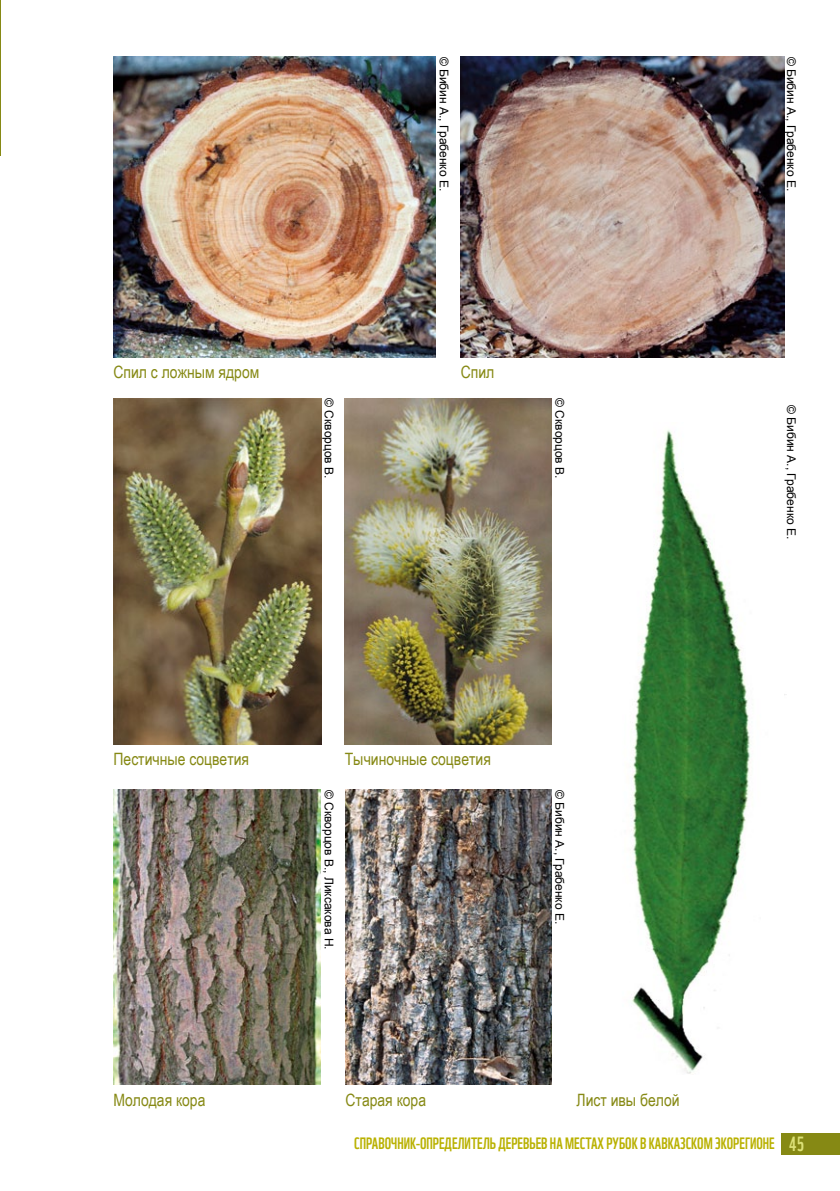
<style>
.page{position:relative;width:840px;height:1191px;background:#fff}
.page>*{position:absolute;margin:0;border:0;box-sizing:border-box;transform-origin:0 0}
.t1{font:17px "Arial Narrow";color:#868914}
.t2{font:16px "WWF";color:#b9b100}
.t3{font:12px "Arial";color:#000}
.s1{font-size:20px;color:#dce177}
</style>
<div class="page">
<div style="left:781px;top:1133px;width:58px;height:21px;background:#868914"></div>
<img style="left:630px;top:430px;width:156px;height:644px">
<hr style="left:0;top:0;width:1px;height:155px;background:#868914">
<img style="left:113px;top:57px;width:322px;height:300px">
<img style="left:460px;top:57px;width:323px;height:300px">
<img style="left:113px;top:398px;width:208px;height:346px">
<img style="left:344px;top:398px;width:207px;height:346px">
<img style="left:113px;top:790px;width:207px;height:294px">
<img style="left:345px;top:790px;width:206px;height:294px">
<p class="t3" style="left:451px;top:57px;width:136px;rotate:90deg">© Бибин А., Грабенко Е.</p>
<h1 class="t1" style="left:113px;top:359px;width:147px">Спил с ложным ядром</h1>
<h1 class="t1" style="left:460px;top:359px;width:35px">Спил</h1>
<p class="t3" style="left:336px;top:398px;width:82px;rotate:90deg">© Скворцов В.</p>
<p class="t3" style="left:567px;top:398px;width:82px;rotate:90deg">© Скворцов В.</p>
<h1 class="t1" style="left:113px;top:747px;width:137px">Пестичные соцветия</h1>
<h1 class="t1" style="left:344px;top:747px;width:147px">Тычиночные соцветия</h1>
<p class="t3" style="left:336px;top:790px;width:161px;rotate:90deg">© Скворцов В., Ликсакова Н.</p>
<p class="t3" style="left:567px;top:790px;width:136px;rotate:90deg">© Бибин А., Грабенко Е.</p>
<h1 class="t1" style="left:113px;top:1087px;width:93px">Молодая кора</h1>
<h1 class="t1" style="left:345px;top:1087px;width:82px">Старая кора</h1>
<h1 class="t1" style="left:576px;top:1087px;width:104px">Лист ивы белой</h1>
<p class="t3" style="left:798px;top:57px;width:136px;rotate:90deg">© Бибин А., Грабенко Е.</p>
<p class="t3" style="left:798px;top:405px;width:136px;rotate:90deg">© Бибин А., Грабенко Е.</p>
<h2 class="t2" style="left:354px;top:1131px;width:451px">Справочник-определитель деревьев на местах рубок в кавказском экорегионе <span class="s1">45</span></h2>
</div>
